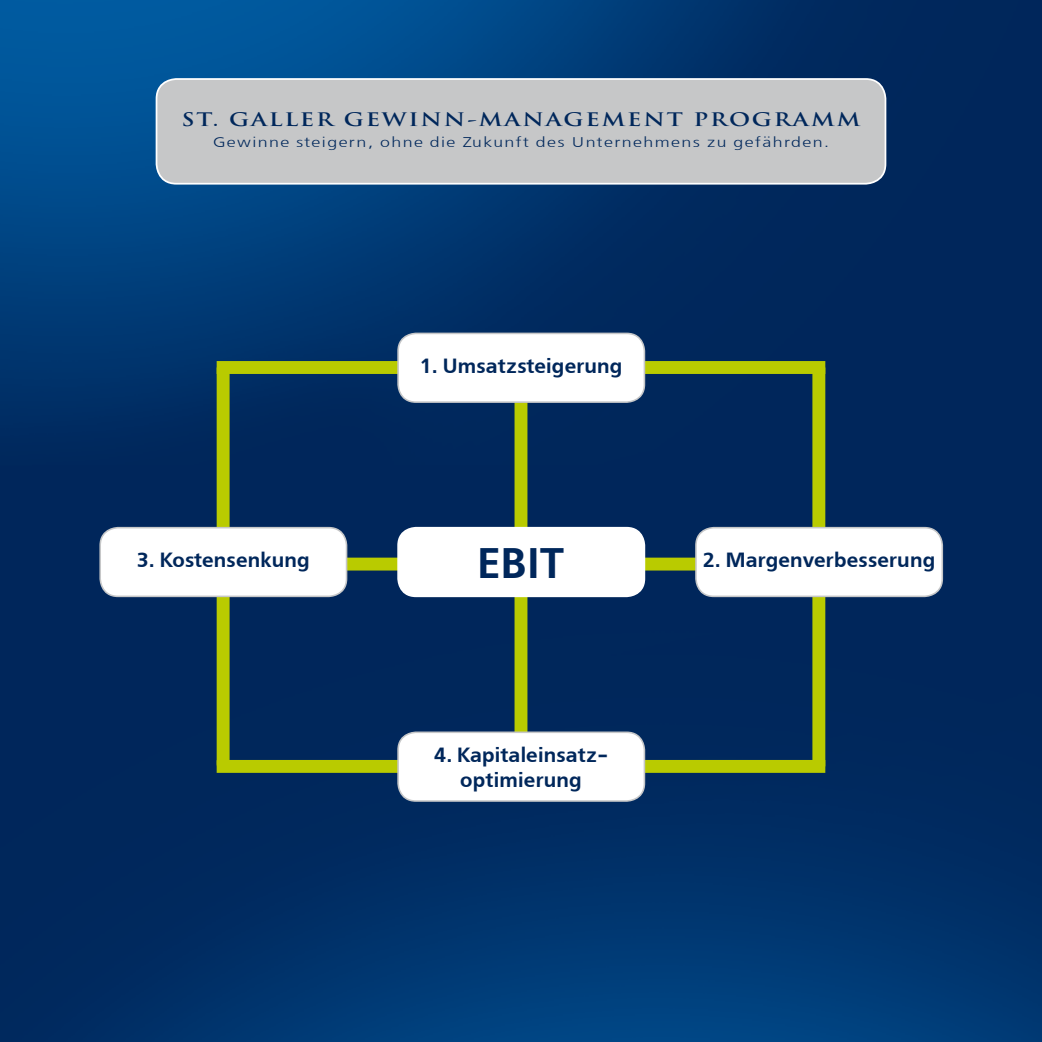
<style>
.page{position:relative;width:1042px;height:1042px;background:#fff}
.page>*{position:absolute;margin:0;border:0;box-sizing:border-box;transform-origin:0 0}
.t1{font:700 42.52px "Free Set E";color:#00275b}
.t2{font:700 20.47px/24.5px "Free Set E";letter-spacing:.01em;color:#00275b;text-align:center}
.t3{font:700 18.2px "Trajan Pro";letter-spacing:.08em;color:#00275b;scale:1.25 1}
.t4{font:14px "Free Set E";letter-spacing:.08em;color:#00275b;scale:1.25 1}
</style>
<div class="page">
<img style="left:0;top:0;width:1042px;height:1042px">
<div style="left:156px;top:79px;width:729px;height:105px;background:#c6c7c8;border-radius:20px"></div>
<div style="left:156px;top:78px;width:730px;height:107px;border:2px solid #fff;border-radius:20px"></div>
<svg style="left:217px;top:361px;width:608px;height:419px;background:#143951"></svg>
<div style="left:398px;top:333px;width:246px;height:69px;background:#fff;border-radius:18px"></div>
<div style="left:397px;top:333px;width:248px;height:70px;border:2px solid #c6c7c8;border-radius:18px"></div>
<div style="left:398px;top:732px;width:246px;height:69px;background:#fff;border-radius:18px"></div>
<div style="left:397px;top:731px;width:248px;height:71px;border:2px solid #c6c7c8;border-radius:18px"></div>
<div style="left:398px;top:528px;width:246px;height:68px;background:#fff;border-radius:18px"></div>
<div style="left:397px;top:527px;width:248px;height:70px;border:2px solid #fff;border-radius:18px"></div>
<div style="left:696px;top:528px;width:246px;height:68px;background:#fff;border-radius:18px"></div>
<div style="left:695px;top:527px;width:248px;height:70px;border:2px solid #c6c7c8;border-radius:18px"></div>
<div style="left:100px;top:528px;width:246px;height:68px;background:#fff;border-radius:18px"></div>
<div style="left:99px;top:527px;width:248px;height:70px;border:2px solid #c6c7c8;border-radius:18px"></div>
<p class="t3" style="left:182px;top:108px;width:544px">ST. GALLER GEWINN-MANAGEMENT PROGRAMM</p>
<p class="t4" style="left:213px;top:134px;width:494px">Gewinne steigern, ohne die Zukunft des Unternehmens zu gefährden.</p>
<p class="t2" style="left:419px;top:354px;width:204px">1. Umsatzsteigerung</p>
<p class="t2" style="left:137px;top:548px;width:175px">3. Kostensenkung</p>
<h1 class="t1" style="left:478px;top:538px;width:88px">EBIT</h1>
<p class="t2" style="left:702px;top:548px;width:234px">2. Margenverbesserung</p>
<p class="t2" style="left:434px;top:743px;width:176px">4. Kapitaleinsatz&shy;optimierung</p>
</div>
